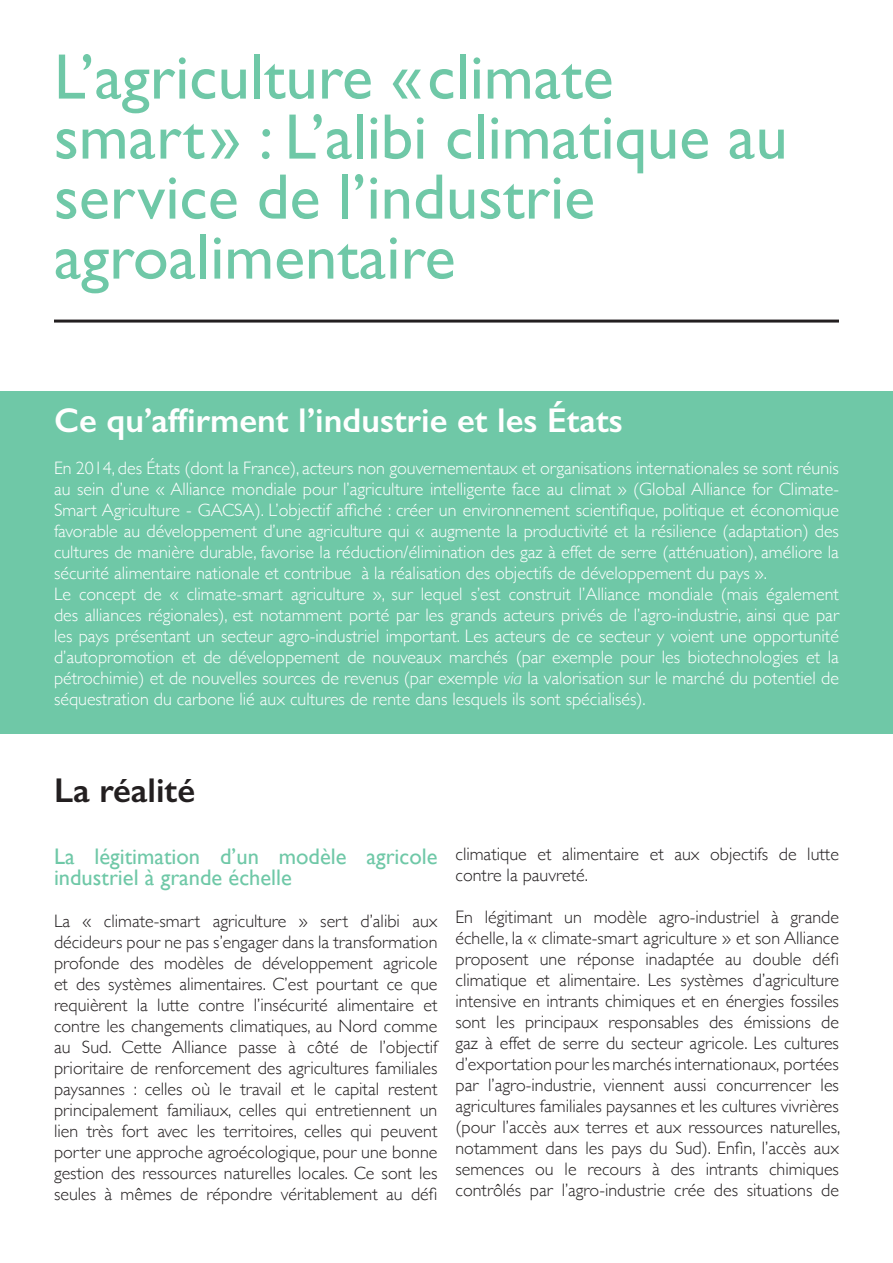
<style>
.page{position:relative;width:893px;height:1263px;background:#fff}
.page>*{position:absolute;margin:0;border:0;box-sizing:border-box;transform-origin:0 0}
.t1{font:64.5px/60px "Gill Sans";color:#6fc8a7}
.t2{font:600 34.5px "Gill Sans";color:#fff}
.t3{font:600 34.5px "Gill Sans";color:#231f20}
.t4{font:22.5px/21px "Gill Sans";color:#6fc8a7}
.t5{font:300 18px/21px "Gill Sans";color:#231f20;text-align:justify}
.t6{font:300 18px/21px "Gill Sans";color:#fff;text-align:justify}
.s1{font-style:italic}
</style>
<div class="page">
<hr style="left:54px;top:320px;width:785px;height:3px;background:#231f20">
<div style="left:0;top:391px;width:893px;height:342px;background:#6fc8a7"></div>
<p class="t1" style="left:54px;top:46px;width:735px">L’agriculture «climate smart» : L’alibi climatique au</p>
<p class="t1" style="left:54px;top:166px;width:542px">service de l’industrie agroalimentaire</p>
<p class="t2" style="left:54px;top:399px;width:570px">Ce qu’affirment l’industrie et les États</p>
<p class="t6" style="left:54px;top:456px;width:786px">En 2014, des États (dont la France), acteurs non gouvernementaux et organisations internationales se sont réunis au sein d’une « Alliance mondiale pour l’agriculture intelligente face au climat » (Global Alliance for Climate-Smart Agriculture - GACSA). L’objectif affiché : créer un environnement scientifique, politique et économique favorable au développement d’une agriculture qui « augmente la productivité et la résilience (adaptation) des cultures de manière durable, favorise la réduction/élimination des gaz à effet de serre (atténuation), améliore la sécurité alimentaire nationale et contribue à la réalisation des objectifs de développement du pays ».</p>
<p class="t6" style="left:54px;top:582px;width:786px">Le concept de « climate-smart agriculture », sur lequel s’est construit l’Alliance mondiale (mais également des alliances régionales), est notamment porté par les grands acteurs privés de l’agro-industrie, ainsi que par les pays présentant un secteur agro-industriel important. Les acteurs de ce secteur y voient une opportunité d’autopromotion et de développement de nouveaux marchés (par exemple pour les biotechnologies et la pétrochimie) et de nouvelles sources de revenus (par exemple <span class="s1">via</span> la valorisation sur le marché du potentiel de séquestration du carbone lié aux cultures de rente dans lesquels ils sont spécialisés).</p>
<p class="t3" style="left:54px;top:769px;width:143px">La réalité</p>
<p class="t4" style="left:54px;top:845px;width:385px">La légitimation d’un modèle agricole industriel à grande échelle</p>
<p class="t5" style="left:54px;top:909px;width:385px">La « climate-smart agriculture » sert d’alibi aux décideurs pour ne pas s’engager dans la transformation profonde des modèles de développement agricole et des systèmes alimentaires. C’est pourtant ce que requièrent la lutte contre l’insécurité alimentaire et contre les changements climatiques, au Nord comme au Sud. Cette Alliance passe à côté de l’objectif prioritaire de renforcement des agricultures familiales paysannes : celles où le travail et le capital restent principalement familiaux, celles qui entretiennent un lien très fort avec les territoires, celles qui peuvent porter une approche agroécologique, pour une bonne gestion des ressources naturelles locales. Ce sont les seules à mêmes de répondre véritablement au défi</p>
<p class="t5" style="left:455px;top:843px;width:385px">climatique et alimentaire et aux objectifs de lutte contre la pauvreté.</p>
<p class="t5" style="left:455px;top:906px;width:386px">En légitimant un modèle agro-industriel à grande échelle, la « climate-smart agriculture » et son Alliance proposent une réponse inadaptée au double défi climatique et alimentaire. Les systèmes d’agriculture intensive en intrants chimiques et en énergies fossiles sont les principaux responsables des émissions de gaz à effet de serre du secteur agricole. Les cultures d’exportation pour les marchés internationaux, portées par l’agro-industrie, viennent aussi concurrencer les agricultures familiales paysannes et les cultures vivrières (pour l’accès aux terres et aux ressources naturelles, notamment dans les pays du Sud). Enfin, l’accès aux semences ou le recours à des intrants chimiques contrôlés par l’agro-industrie crée des situations de</p>
</div>
